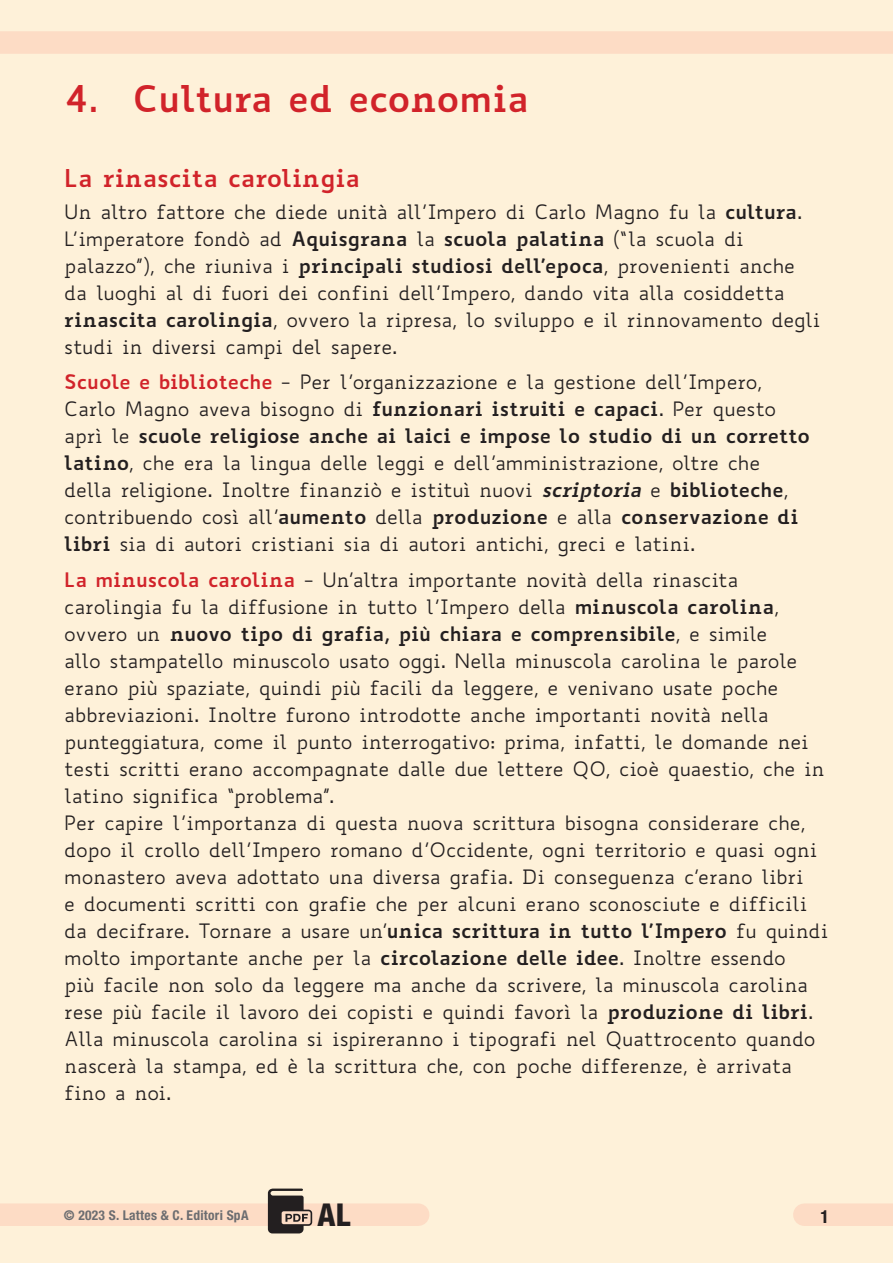
<style>
.page{position:relative;width:893px;height:1263px;background:#fef1d9}
.page>*{position:absolute;margin:0;border:0;box-sizing:border-box;transform-origin:0 0}
.titolo_lezione{font:700 36px "Biancoenero";letter-spacing:-.01em;color:#d1232a}
.t1{font:800 condensed 31.5px "Helvetica Neue LT Std";color:#231f20}
.titolo_viola{font:700 24px "Biancoenero";letter-spacing:-.005em;color:#d1232a}
.testo_colonna_con_so{font:19.5px/27px "Biancoenero";letter-spacing:-.02em;color:#231f20}
.testo_colonna{font:19.5px/27px "Biancoenero";letter-spacing:-.02em;color:#231f20}
.t2{font:700 condensed 18px "Helvetica Neue LT Std";color:#231f20}
.t3{font:700 condensed 13.5px "Helvetica Neue LT Std";letter-spacing:.02em;color:#6c6d70}
.s1{font-weight:700}
.s2{font-weight:700;color:#d1232a}
.s3{font-weight:700;font-style:italic}
</style>
<div class="page">
<div style="left:0;top:1203px;width:418px;height:23px;background:#fddcc5"></div>
<div style="left:0;top:31px;width:893px;height:23px;background:#fddcc5"></div>
<div style="left:804px;top:1203px;width:89px;height:23px;background:#fddcc5"></div>
<svg style="left:268px;top:1188px;width:44px;height:45px"></svg>
<p class="titolo_lezione" style="left:64px;top:67px;width:466px">4. Cultura ed economia</p>
<p class="titolo_viola" style="left:64px;top:157px;width:297px">La rinascita carolingia</p>
<p class="testo_colonna" style="left:64px;top:198px;width:758px">Un altro fattore che diede unità all’Impero di Carlo Magno fu la <span class="s1">cultura</span>.<br>L’imperatore fondò ad <span class="s1">Aquisgrana</span> la <span class="s1">scuola palatina</span> (“la scuola di palazzo”), che riuniva i <span class="s1">principali studiosi dell’epoca</span>, provenienti anche da luoghi al di fuori dei confini dell’Impero, dando vita alla cosiddetta <span class="s1">rinascita carolingia</span>, ovvero la ripresa, lo sviluppo e il rinnovamento degli studi in diversi campi del sapere.</p>
<p class="testo_colonna_con_so" style="left:64px;top:368px;width:747px"><span class="s2">Scuole e biblioteche</span> - Per l’organizzazione e la gestione dell’Impero, Carlo Magno aveva bisogno di <span class="s1">funzionari istruiti e capaci</span>. Per questo aprì le <span class="s1">scuole religiose anche ai laici e impose lo studio di un corretto latino</span>, che era la lingua delle leggi e dell’amministrazione, oltre che della religione. Inoltre finanziò e istituì nuovi <span class="s3">scriptoria</span> e <span class="s1">biblioteche</span>, contribuendo così all’<span class="s1">aumento</span> della <span class="s1">produzione</span> e alla <span class="s1">conservazione di libri</span> sia di autori cristiani sia di autori antichi, greci e latini.</p>
<p class="testo_colonna_con_so" style="left:64px;top:566px;width:766px"><span class="s2">La minuscola carolina</span> - Un’altra importante novità della rinascita carolingia fu la diffusione in tutto l’Impero della <span class="s1">minuscola carolina</span>, ovvero un <span class="s1">nuovo tipo di grafia, più chiara e comprensibile</span>, e simile<br>allo stampatello minuscolo usato oggi. Nella minuscola carolina le parole erano più spaziate, quindi più facili da leggere, e venivano usate poche abbreviazioni. Inoltre furono introdotte anche importanti novità nella punteggiatura, come il punto interrogativo: prima, infatti, le domande nei testi scritti erano accompagnate dalle due lettere QO, cioè quaestio, che in latino significa “problema”.<br>Per capire l’importanza di questa nuova scrittura bisogna considerare che, dopo il crollo dell’Impero romano d’Occidente, ogni territorio e quasi ogni monastero aveva adottato una diversa grafia. Di conseguenza c’erano libri<br>e documenti scritti con grafie che per alcuni erano sconosciute e difficili da decifrare. Tornare a usare un’<span class="s1">unica scrittura in tutto l’Impero</span> fu quindi molto importante anche per la <span class="s1">circolazione delle idee</span>. Inoltre essendo<br>più facile non solo da leggere ma anche da scrivere, la minuscola carolina rese più facile il lavoro dei copisti e quindi favorì la <span class="s1">produzione di libri</span>.<br>Alla minuscola carolina si ispireranno i tipografi nel Quattrocento quando nascerà la stampa, ed è la scrittura che, con poche differenze, è arrivata fino a noi.</p>
<p class="t3" style="left:64px;top:1206px;width:186px">© 2023 S. Lattes &amp; C. Editori SpA</p>
<h2 class="t1" style="left:318px;top:1195px;width:34px">AL</h2>
<p class="t2" style="left:820px;top:1206px;width:10px">1</p>
</div>
